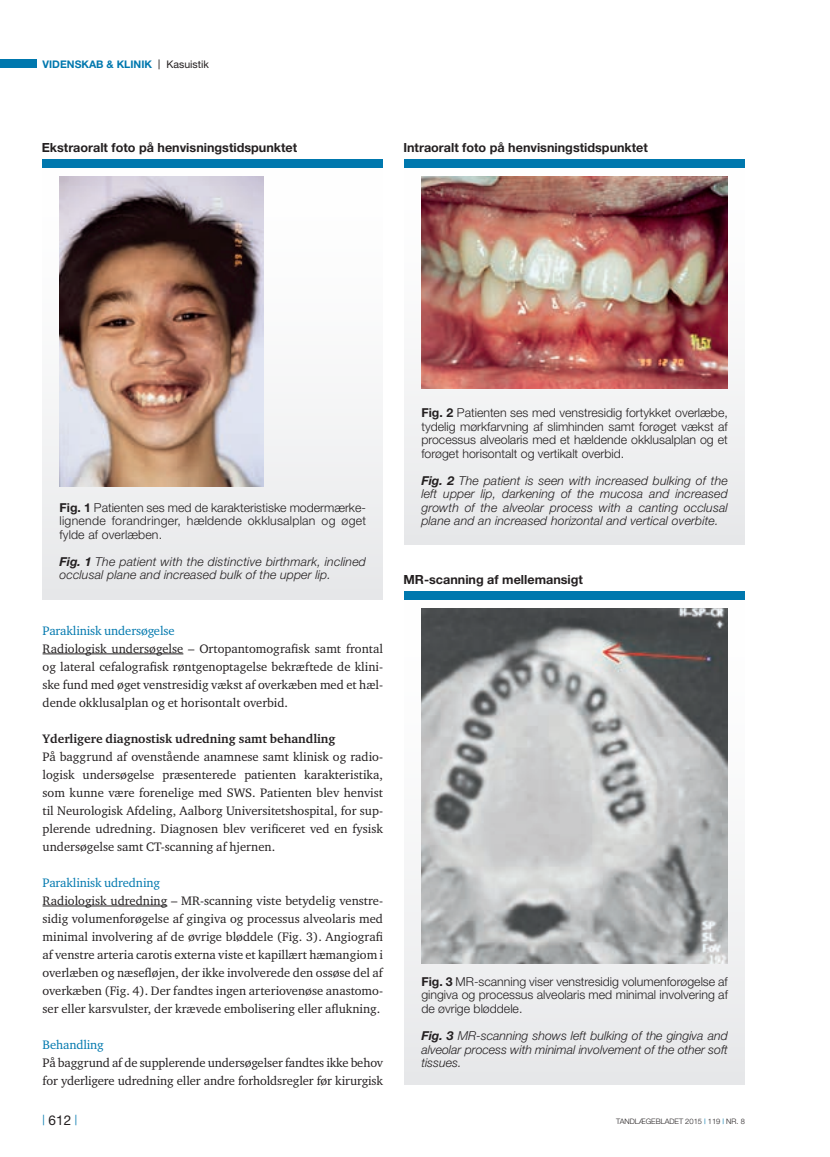
<style>
.page{position:relative;width:830px;height:1157px;background:#fff}
.page>*{position:absolute;margin:0;border:0;box-sizing:border-box;transform-origin:0 0}
.t1{font:13.5px "Helvetica Neue";color:#231f20}
.oversigt_brød{font:12.6px/18px "Charter ITC";color:#231f20;text-align:justify}
.Figuroverskrifter{font:700 12.6px "Helvetica Neue";color:#231f20}
.oversigt_brød-2{font:12.6px "Charter ITC";letter-spacing:-.01em;color:#0078ae}
.oversigt_mellemrubri{font:700 12.6px "Charter ITC";color:#231f20}
.tabel_brød{font:300 12.3px/13.5px "Helvetica Neue";color:#231f20;text-align:justify}
.tabel_brød-2{font:italic 300 12.3px/13.5px "Helvetica Neue";letter-spacing:.01em;color:#231f20;text-align:justify}
.t2{font:700 10.5px "Helvetica Neue";color:#0078ae}
.t3{font:300 7.5px "Helvetica Neue";color:#231f20}
.s1{font-family:"Arial";font-weight:400;color:#231f20}
.s2{font-weight:400;color:#231f20}
.s3{font-weight:700}
.s4{font-style:normal}
.s5{font-weight:400;color:#0078ae}
</style>
<div class="page">
<div style="left:0;top:60px;width:37px;height:8px;background:#0078ae"></div>
<hr style="left:43px;top:653px;width:140px;height:1px;background:#231f20">
<hr style="left:43px;top:905px;width:124px;height:1px;background:#231f20">
<div style="left:43px;top:156px;width:340px;height:444px;background:linear-gradient(to bottom,#fff,#e8e9ea)"></div>
<div style="left:404px;top:588px;width:340px;height:496px;background:linear-gradient(to bottom,#fff,#e8e9eb)"></div>
<div style="left:43px;top:159px;width:340px;height:9px;background:#0078ae"></div>
<div style="left:404px;top:591px;width:340px;height:9px;background:#0078ae"></div>
<img style="left:60px;top:176px;width:204px;height:310px">
<div style="left:404px;top:156px;width:340px;height:388px;background:linear-gradient(to bottom,#fff,#e8e9eb)"></div>
<div style="left:404px;top:159px;width:340px;height:9px;background:#0078ae"></div>
<img style="left:421px;top:176px;width:306px;height:213px">
<img style="left:421px;top:608px;width:306px;height:355px">
<p class="t2" style="left:43px;top:58px;width:168px">VIDENSKAB &amp; KLINIK <span class="s1">|</span> <span class="s2">Kasuistik</span></p>
<p class="Figuroverskrifter" style="left:42px;top:139px;width:257px">Ekstraoralt foto på henvisningstidspunktet</p>
<p class="Figuroverskrifter" style="left:403px;top:139px;width:246px">Intraoralt foto på henvisningstidspunktet</p>
<p class="tabel_brød" style="left:60px;top:500px;width:308px"><span class="s3">Fig. 1</span> Patienten ses med de karakteristiske modermærke&shy;lignende forandringer, hældende okklusalplan og øget fylde af overlæben.</p>
<p class="tabel_brød-2" style="left:60px;top:554px;width:308px"><span class="s3">Fig. 1</span> The patient with the distinctive birthmark, inclined occlusal plane and increased bulk of the upper lip.</p>
<p class="oversigt_brød-2" style="left:43px;top:622px;width:133px">Paraklinisk undersøgelse</p>
<p class="oversigt_brød" style="left:43px;top:639px;width:342px">Radiologisk undersøgelse – Ortopantomografisk samt frontal og lateral cefalografisk røntgenoptagelse bekræftede de klini&shy;ske fund med øget venstresidig vækst af overkæben med et hæl&shy;dende okklusalplan og et horisontalt overbid.</p>
<p class="oversigt_mellemrubri" style="left:43px;top:730px;width:294px">Yderligere diagnostisk udredning samt behandling</p>
<p class="oversigt_brød" style="left:43px;top:747px;width:342px">På baggrund af ovenstående anamnese samt klinisk og radio&shy;logisk undersøgelse præsenterede patienten karakteristika, som kunne være forenelige med SWS. Patienten blev henvist til Neurologisk Afdeling, Aalborg Universitetshospital, for sup&shy;plerende udredning. Diagnosen blev verificeret ved en fysisk undersøgelse samt CT-scanning af hjernen.</p>
<p class="oversigt_brød-2" style="left:43px;top:874px;width:119px">Paraklinisk udredning</p>
<p class="oversigt_brød" style="left:43px;top:891px;width:342px">Radiologisk udredning – MR-scanning viste betydelig venstre&shy;sidig volumenforøgelse af gingiva og processus alveolaris med minimal involvering af de øvrige bløddele (Fig. 3). Angiografi af venstre arteria carotis externa viste et kapillært hæmangiom i overlæben og næsefløjen, der ikke involverede den ossøse del af overkæben (Fig. 4). Der fandtes ingen arteriovenøse anastomo&shy;ser eller karsvulster, der krævede embolisering eller aflukning.</p>
<p class="oversigt_brød-2" style="left:43px;top:1036px;width:63px">Behandling</p>
<p class="oversigt_brød" style="left:43px;top:1053px;width:342px">På baggrund af de supplerende undersøgelser fandtes ikke behov for yderligere udredning eller andre forholdsregler før kirurgisk</p>
<p class="tabel_brød" style="left:421px;top:406px;width:308px"><span class="s3">Fig. 2</span> Patienten ses med venstresidig fortykket overlæbe, tydelig mørkfarvning af slimhinden samt forøget vækst af processus alveolaris med et hældende okklusalplan og et forøget horisontalt og vertikalt overbid.</p>
<p class="tabel_brød-2" style="left:421px;top:473px;width:308px"><span class="s3">Fig. 2</span> The patient is seen with increased bulking of the left upper lip, darkening of the mucosa and increased growth of the alveolar process with a canting occlusal plane and an increased horizontal and vertical overbite.</p>
<p class="Figuroverskrifter" style="left:403px;top:571px;width:181px">MR-scanning af mellemansigt</p>
<p class="tabel_brød" style="left:421px;top:974px;width:308px"><span class="s3">Fig. 3</span> MR-scanning viser venstresidig volumenforøgelse af gingiva og processus alveolaris med minimal involvering af de øvrige bløddele.</p>
<p class="tabel_brød-2" style="left:421px;top:1028px;width:308px"><span class="s3">Fig. 3</span> MR<span class="s4">-</span>scanning shows left bulking of the gingiva and alveolar process with minimal involvement of the other soft tissues.</p>
<p class="t1" style="left:43px;top:1112px;width:36px"><sup>|</sup> 612 <sup>|</sup></p>
<p class="t3" style="left:615px;top:1116px;width:130px">TANDLÆGEBLADET 2015 <span class="s5">|</span> 119 <span class="s5">|</span> NR. 8</p>
</div>
